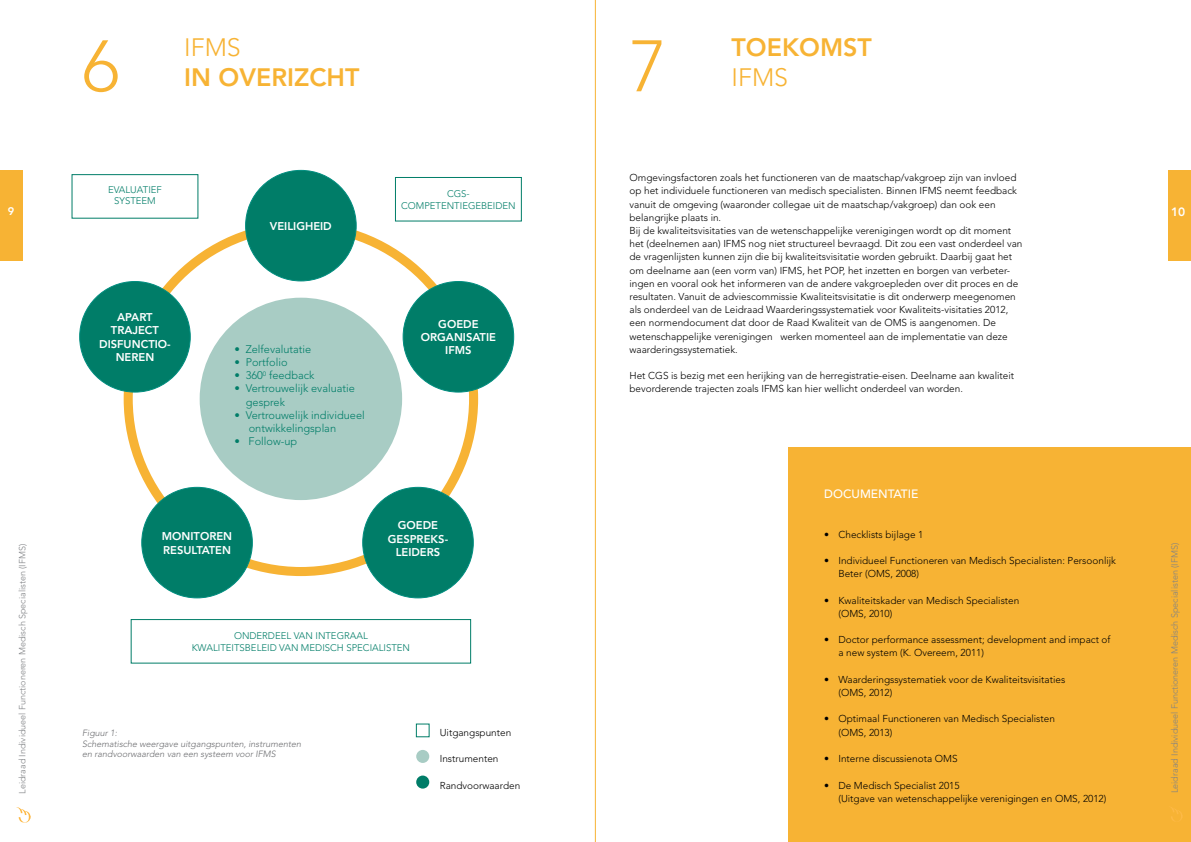
<style>
.page{position:relative;width:1191px;height:842px;background:#fff}
.page>*{position:absolute;margin:0;border:0;box-sizing:border-box;transform-origin:0 0}
.t1{font:300 72px "Avenir LT Std";color:#f7b334}
.t2{font:800 25px "Avenir LT Std";color:#f7b334}
.t3{font:300 25px "Avenir LT Std";color:#f7b334}
.t4{font:500 12px "Avenir LT Std";color:#fff}
.t5{font:800 12px "Avenir LT Std";color:#fff}
.t6{font:800 11.2px/13.4px "Avenir LT Std";color:#fff;text-align:center}
.t7{font:300 11px/13.2px "Avenir LT Std";color:#007d68}
.t8{font:800 11px "Avenir LT Std";color:#fff}
.t9{font:300 10px/13.2px "Avenir LT Std";color:#000}
.t10{font:300 9.6px/11.5px "Avenir LT Std";color:#007d68;text-align:center}
.t11{font:300 9px "Avenir LT Std";color:#808285}
.t12{font:italic 300 9px/10.8px "Avenir LT Std";color:#6d6e71}
</style>
<div class="page">
<div style="left:200px;top:298px;width:202px;height:202px;background:#a8ccc4;border-radius:50%"></div>
<div style="left:246px;top:170px;width:110px;height:111px;background:#007d68;border-radius:50%"></div>
<div style="left:403px;top:281px;width:111px;height:111px;background:#007d68;border-radius:50%"></div>
<div style="left:363px;top:487px;width:110px;height:111px;background:#007d68;border-radius:50%"></div>
<div style="left:142px;top:487px;width:110px;height:111px;background:#007d68;border-radius:50%"></div>
<div style="left:80px;top:281px;width:110px;height:111px;background:#007d68;border-radius:50%"></div>
<div style="left:72px;top:174px;width:126px;height:45px;border:1px solid #007d68"></div>
<div style="left:395px;top:177px;width:127px;height:44px;border:1px solid #007d68"></div>
<div style="left:131px;top:619px;width:340px;height:44px;border:1px solid #007d68"></div>
<div style="left:416px;top:723px;width:13px;height:14px;border:1px solid #007d68"></div>
<div style="left:416px;top:750px;width:13px;height:13px;background:#a8ccc4;border-radius:50%"></div>
<div style="left:416px;top:775px;width:13px;height:14px;background:#007d68;border-radius:50%"></div>
<div style="left:788px;top:448px;width:403px;height:394px;background:#f7b334"></div>
<div style="left:1168px;top:170px;width:23px;height:91px;background:#f7b334"></div>
<div style="left:0;top:170px;width:23px;height:91px;background:#f7b334"></div>
<hr style="left:595px;top:0;width:1px;height:842px;background:#f7b334">
<svg style="left:16px;top:807px;width:14px;height:16px"></svg>
<svg style="left:1171px;top:807px;width:11px;height:14px"></svg>
<h1 class="t1" style="left:82px;top:24px;width:39px">6</h1>
<h2 class="t3" style="left:184px;top:32px;width:58px">IFMS</h2>
<h2 class="t2" style="left:184px;top:62px;width:176px">IN OVERIZCHT</h2>
<h1 class="t1" style="left:629px;top:24px;width:39px">7</h1>
<h2 class="t2" style="left:731px;top:32px;width:142px">TOEKOMST</h2>
<h2 class="t3" style="left:731px;top:62px;width:58px">IFMS</h2>
<p class="t9" style="left:629px;top:171px;width:394px">Omgevingsfactoren zoals het functioneren van de maatschap/vakgroep zijn van invloed op het individuele functioneren van medisch specialisten. Binnen IFMS neemt feedback vanuit de omgeving (waaronder collegae uit de maatschap/vakgroep) dan ook een belangrijke plaats in.<br>Bij de kwaliteitsvisitaties van de wetenschappelijke verenigingen wordt op dit moment het (deelnemen aan) IFMS nog niet structureel bevraagd. Dit zou een vast onderdeel van de vragenlijsten kunnen zijn die bij kwaliteitsvisitatie worden gebruikt. Daarbij gaat het om deelname aan (een vorm van) IFMS, het POP, het inzetten en borgen van verbeter&shy;ingen en vooral ook het informeren van de andere vakgroepleden over dit proces en de resultaten. Vanuit de adviescommissie Kwaliteitsvisitatie is dit onderwerp meegenomen als onderdeel van de Leidraad Waarderingssystematiek voor Kwaliteits-visitaties 2012, een normendocument dat door de Raad Kwaliteit van de OMS is aangenomen. De wetenschappelijke verenigingen werken momenteel aan de implementatie van deze waarderingssystematiek.</p>
<p class="t9" style="left:629px;top:369px;width:386px">Het CGS is bezig met een herijking van de herregistratie-eisen. Deelname aan kwaliteit bevorderende trajecten zoals IFMS kan hier wellicht onderdeel van worden.</p>
<p class="t10" style="left:108px;top:184px;width:55px">EVALUATIEF<br>SYSTEEM</p>
<p class="t10" style="left:401px;top:188px;width:116px">CGS-<br>COMPETENTIEGEBEIDEN</p>
<p class="t8" style="left:8px;top:205px;width:8px">9</p>
<p class="t5" style="left:1171px;top:205px;width:16px">10</p>
<p class="t6" style="left:270px;top:219px;width:63px">VEILIGHEID</p>
<p class="t6" style="left:99px;top:310px;width:73px">APART<br>TRAJECT<br>DISFUNCTIO-<br>NEREN</p>
<p class="t6" style="left:421px;top:317px;width:77px">GOEDE<br>ORGANISATIE<br>IFMS</p>
<p class="t7" style="left:234px;top:342px;width:78px">• Zelfevalutatie</p>
<p class="t7" style="left:234px;top:356px;width:55px">• Portfolio</p>
<p class="t7" style="left:234px;top:369px;width:81px">• 360<sup>0</sup> feedback</p>
<p class="t7" style="left:246px;top:382px;width:111px;text-indent:-11px">• Vertrouwelijk evaluatie gesprek</p>
<p class="t7" style="left:249px;top:408px;width:118px;text-indent:-14px">• Vertrouwelijk individueel ontwikkelingsplan</p>
<p class="t7" style="left:234px;top:435px;width:64px">• Follow-up</p>
<p class="t4" style="left:824px;top:487px;width:96px">DOCUMENTATIE</p>
<p class="t9" style="left:824px;top:528px;width:101px">• Checklists bijlage 1</p>
<p class="t9" style="left:838px;top:554px;width:279px;text-indent:-14px">• Individueel Functioneren van Medisch Specialisten: Persoonlijk<br>Beter (OMS, 2008)</p>
<p class="t9" style="left:838px;top:594px;width:182px;text-indent:-14px">• Kwaliteitskader van Medisch Specialisten (OMS, 2010)</p>
<p class="t9" style="left:838px;top:633px;width:273px;text-indent:-14px">• Doctor performance assessment; development and impact of a new system (K. Overeem, 2011)</p>
<p class="t9" style="left:838px;top:673px;width:228px;text-indent:-14px">• Waarderingssystematiek voor de Kwaliteitsvisitaties (OMS, 2012)</p>
<p class="t9" style="left:838px;top:712px;width:218px;text-indent:-14px">• Optimaal Functioneren van Medisch Specialisten (OMS, 2013)</p>
<p class="t9" style="left:824px;top:752px;width:135px">• Interne discussienota OMS</p>
<p class="t9" style="left:838px;top:778px;width:269px;text-indent:-14px">• De Medisch Specialist 2015<br>(Uitgave van wetenschappelijke verenigingen en OMS, 2012)</p>
<p class="t6" style="left:388px;top:519px;width:62px">GOEDE<br>GESPREKS-<br>LEIDERS</p>
<p class="t6" style="left:162px;top:530px;width:72px;text-align:left">MONITOREN<br>RESULTATEN</p>
<p class="t11" style="left:17px;top:794px;width:252px;rotate:-90deg">Leidraad Individueel Functioneren Medisch Specialisten (IFMS)</p>
<p class="t11" style="left:1169px;top:793px;width:252px;rotate:-90deg">Leidraad Individueel Functioneren Medisch Specialisten (IFMS)</p>
<p class="t10" style="left:192px;top:630px;width:220px">ONDERDEEL VAN INTEGRAAL<br>KWALITEITSBELEID VAN MEDISCH SPECIALISTEN</p>
<p class="t9" style="left:440px;top:726px;width:73px">Uitgangspunten</p>
<p class="t9" style="left:440px;top:752px;width:60px">Instrumenten</p>
<p class="t9" style="left:440px;top:778px;width:82px">Randvoorwaarden</p>
<p class="t12" style="left:82px;top:727px;width:220px">Figuur 1:<br>Schematische weergave uitgangspunten, instrumenten en randvoorwaarden van een systeem voor IFMS</p>
</div>
